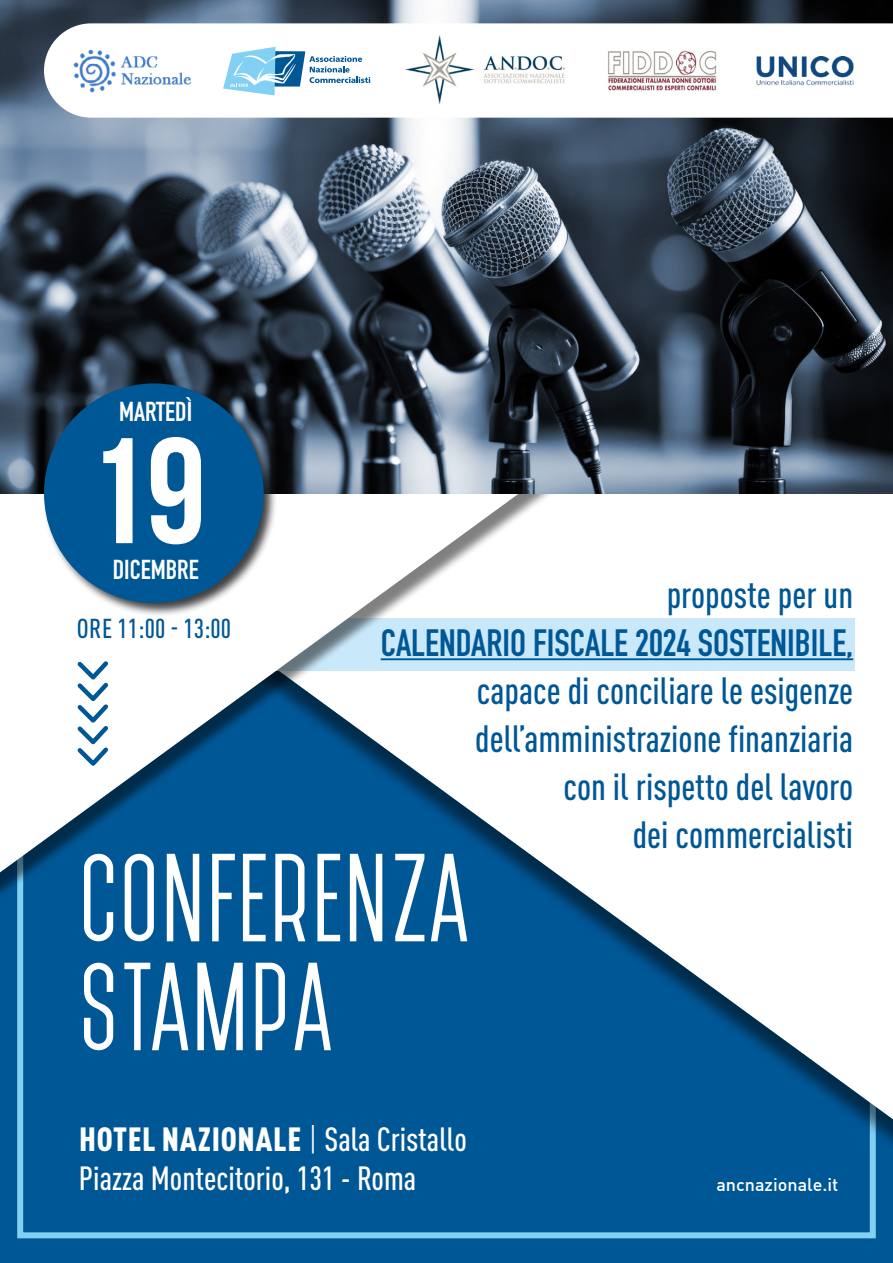
<style>
.page{position:relative;width:893px;height:1263px;background:#005796}
.page>*{position:absolute;margin:0;border:0;box-sizing:border-box;transform-origin:0 0}
.t1{font:700 150px "Bebas Neue";color:#fff}
.t2{font:90.75px/108.9px "Post Scriptum";color:#fff}
.t3{font:500 condensed 37.5px/48px "DIN Pro";color:#005796;text-align:right}
.t4{font:700 37.5px "DIN Condensed";color:#005796}
.t5{font:500 condensed 33.15px/39.8px "DIN Pro";color:#fff}
.t6{font:700 27px "DIN Condensed";color:#fff}
.t7{font:500 condensed 27px "DIN Pro";color:#005796}
.t8{font:500 18px "DIN";color:#fff}
.s1{font-weight:900}
.s2{font-weight:300;font-stretch:normal}
</style>
<div class="page">
<svg style="left:17px;top:493px;width:876px;height:626px"></svg>
<div style="left:220px;top:618px;width:634px;height:53px;background:#c9e9fb"></div>
<hr style="left:381px;top:658px;width:472px;height:2px;background:#005796">
<div style="left:0;top:428px;width:630px;height:487px;background:#000;opacity:.5"></div>
<svg style="left:0;top:493px;width:612px;height:379px;fill:#fff"></svg>
<img style="left:0;top:0;width:893px;height:493px">
<div style="left:42px;top:381px;width:236px;height:236px;background:#000;opacity:.75"></div>
<div style="left:44px;top:383px;width:220px;height:220px;background:#005796;border-radius:50%"></div>
<svg style="left:73px;top:657px;width:39px;height:113px"></svg>
<div style="left:44px;top:23px;width:849px;height:95px;background:#fff"></div>
<svg style="left:223px;top:47px;width:147px;height:48px;background:#b4d6ea"></svg>
<img style="left:400px;top:35px;width:171px;height:70px">
<img style="left:605px;top:49px;width:114px;height:43px">
<img style="left:756px;top:56px;width:98px;height:31px">
<img style="left:69px;top:47px;width:124px;height:46px">
<p class="t6" style="left:119px;top:393px;width:74px">MARTEDÌ</p>
<h1 class="t1" style="left:87px;top:409px;width:120px">19</h1>
<p class="t6" style="left:113px;top:551px;width:87px">DICEMBRE</p>
<p class="t7" style="left:77px;top:609px;width:156px">ORE 11:00 - 13:00</p>
<p class="t3" style="left:667px;top:567px;width:188px">proposte per un</p>
<p class="t4" style="left:381px;top:617px;width:474px">CALENDARIO FISCALE 2024 SOSTENIBILE,</p>
<p class="t3" style="left:475px;top:663px;width:379px">capace di conciliare le esigenze dell’amministrazione finanziaria con il rispetto del lavoro<br>dei commercialisti</p>
<h2 class="t2" style="left:81px;top:842px;width:394px">CONFERENZA<br>STAMPA</h2>
<p class="t5" style="left:79px;top:1116px;width:389px"><span class="s1">HOTEL NAZIONALE</span> <span class="s2">|</span> Sala Cristallo<br>Piazza Montecitorio, 131 - Roma</p>
<p class="t8" style="left:716px;top:1172px;width:124px">ancnazionale.it</p>
</div>
